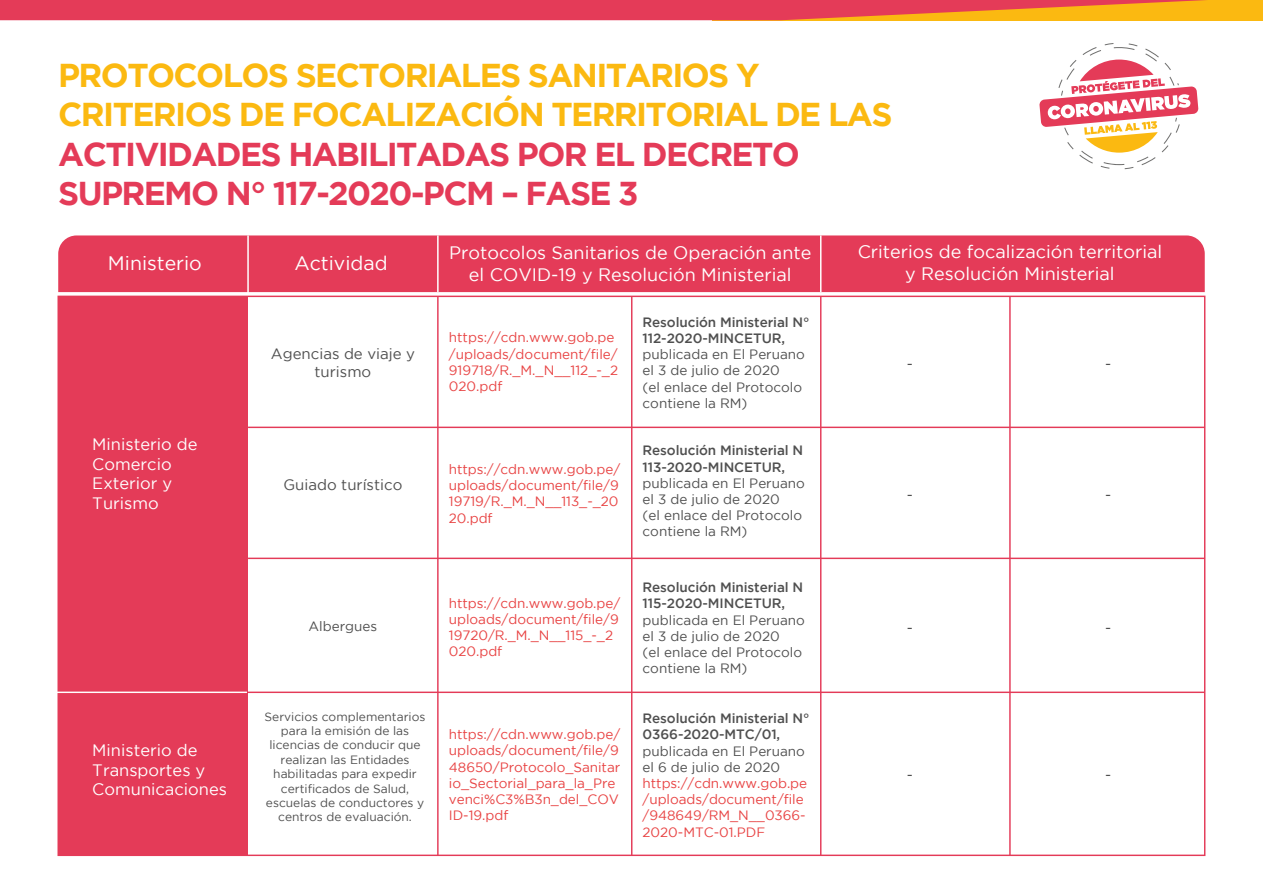
<style>
.page{position:relative;width:1263px;height:893px;background:#fff}
.page>*{position:absolute;margin:0;border:0;box-sizing:border-box;transform-origin:0 0}
.t1{font:700 33px/39.6px "Gotham";letter-spacing:-.05em;color:#fbb911}
.t2{font:700 33px/39.6px "Gotham";letter-spacing:-.05em;color:#e43b58}
.t3{font:19.5px "Gotham";color:#fff}
.t4{font:18px/21.6px "Gotham";color:#fff;text-align:center}
.t5{font:16.5px/19.8px "Gotham";color:#fff}
.t6{font:15px/18px "Gotham";color:#4f4f4f;text-align:center}
.t7{font:13.5px/16.2px "Gotham";letter-spacing:-.005em;color:#e84343}
.t8{font:13.5px/16.2px "Gotham";color:#4f4f4f}
.t9{font:500 13.5px/16.2px "Gotham";letter-spacing:-.005em;color:#4f4f4f}
.t10{font:12px/14.4px "Gotham";color:#4f4f4f;text-align:center}
</style>
<div class="page">
<div style="left:712px;top:0;width:551px;height:20px;background:#fbb911"></div>
<svg style="left:0;top:0;width:1206px;height:20px"></svg>
<svg style="left:1039px;top:43px;width:159px;height:126px"></svg>
<div style="left:58px;top:235px;width:1147px;height:57px;background:#e43b58"></div>
<hr style="left:247px;top:235px;width:2px;height:59px;background:#fff">
<hr style="left:437px;top:235px;width:2px;height:57px;background:#fff">
<hr style="left:820px;top:235px;width:1px;height:57px;background:#fff">
<div style="left:58px;top:296px;width:190px;height:559px;background:#e43b58"></div>
<hr style="left:437px;top:296px;width:2px;height:559px;background:#e43b58">
<hr style="left:820px;top:296px;width:1px;height:559px;background:#e43b58">
<hr style="left:631px;top:296px;width:1px;height:559px;background:#e43b58">
<hr style="left:1009px;top:296px;width:2px;height:559px;background:#e43b58">
<hr style="left:248px;top:427px;width:957px;height:1px;background:#e43b58">
<hr style="left:248px;top:558px;width:957px;height:1px;background:#e43b58">
<hr style="left:248px;top:692px;width:957px;height:1px;background:#e43b58">
<hr style="left:55px;top:692px;width:192px;height:1px;background:#fff">
<h1 class="t1" style="left:58px;top:54px;width:836px">PROTOCOLOS SECTORIALES SANITARIOS Y<br>CRITERIOS DE FOCALIZACIÓN TERRITORIAL DE LAS</h1>
<h1 class="t2" style="left:58px;top:133px;width:743px">ACTIVIDADES HABILITADAS POR EL DECRETO<br>SUPREMO N° 117-2020-PCM – FASE 3</h1>
<h2 class="t3" style="left:108px;top:252px;width:95px">Ministerio</h2>
<h2 class="t3" style="left:294px;top:252px;width:95px">Actividad</h2>
<p class="t5" style="left:92px;top:434px;width:107px">Ministerio de<br>Comercio<br>Exterior y<br>Turismo</p>
<p class="t6" style="left:271px;top:345px;width:146px">Agencias de viaje y turismo</p>
<p class="t6" style="left:283px;top:475px;width:120px">Guiado turístico</p>
<p class="t5" style="left:92px;top:740px;width:136px">Ministerio de<br>Transportes y<br>Comunicaciones</p>
<p class="t8" style="left:309px;top:618px;width:70px">Albergues</p>
<p class="t10" style="left:265px;top:709px;width:162px">Servicios complementarios para la emisión de las licencias de conducir que realizan las Entidades habilitadas para expedir certificados de Salud, escuelas de conductores y centros de evaluación.</p>
<h3 class="t4" style="left:449px;top:242px;width:364px">Protocolos Sanitarios de Operación ante el COVID-19 y Resolución Ministerial</h3>
<p class="t7" style="left:449px;top:329px;width:171px">https://cdn.www.gob.pe /uploads/document/file/<br>919718/R._M._N__112_-_2<br>020.pdf</p>
<p class="t7" style="left:449px;top:461px;width:173px">https://cdn.www.gob.pe/ uploads/document/file/9<br>19719/R._M._N__113_-_20<br>20.pdf</p>
<p class="t7" style="left:449px;top:594px;width:173px">https://cdn.www.gob.pe/ uploads/document/file/9<br>19720/R._M._N__115_-_2<br>020.pdf</p>
<p class="t7" style="left:449px;top:726px;width:173px">https://cdn.www.gob.pe/ uploads/document/file/9<br>48650/Protocolo_Sanitar io_Sectorial_para_la_Pre venci%C3%B3n_del_COV<br>ID-19.pdf</p>
<p class="t9" style="left:643px;top:314px;width:168px">Resolución Ministerial N°<br>112-2020-MINCETUR,</p>
<p class="t8" style="left:643px;top:346px;width:164px">publicada en El Peruano el 3 de julio de 2020<br>(el enlace del Protocolo contiene la RM)</p>
<p class="t9" style="left:643px;top:442px;width:162px">Resolución Ministerial N<br>113-2020-MINCETUR,</p>
<p class="t8" style="left:643px;top:475px;width:164px">publicada en El Peruano el 3 de julio de 2020<br>(el enlace del Protocolo contiene la RM)</p>
<p class="t9" style="left:643px;top:579px;width:162px">Resolución Ministerial N<br>115-2020-MINCETUR,</p>
<p class="t8" style="left:643px;top:611px;width:164px">publicada en El Peruano el 3 de julio de 2020<br>(el enlace del Protocolo contiene la RM)</p>
<p class="t9" style="left:643px;top:710px;width:168px">Resolución Ministerial N°<br>0366-2020-MTC/01,</p>
<p class="t8" style="left:643px;top:742px;width:164px">publicada en El Peruano el 6 de julio de 2020</p>
<p class="t7" style="left:643px;top:775px;width:166px">https://cdn.www.gob.pe /uploads/document/file /948649/RM_N__0366-<br>2020-MTC-01.PDF</p>
<h3 class="t4" style="left:858px;top:241px;width:306px">Criterios de focalización territorial y Resolución Ministerial</h3>
<p class="t6" style="left:907px;top:355px;width:8px">-</p>
<p class="t6" style="left:1105px;top:355px;width:8px">-</p>
<p class="t6" style="left:907px;top:485px;width:8px">-</p>
<p class="t6" style="left:1105px;top:485px;width:8px">-</p>
<p class="t6" style="left:907px;top:618px;width:8px">-</p>
<p class="t6" style="left:1105px;top:618px;width:8px">-</p>
<p class="t6" style="left:907px;top:765px;width:8px">-</p>
<p class="t6" style="left:1105px;top:765px;width:8px">-</p>
</div>
